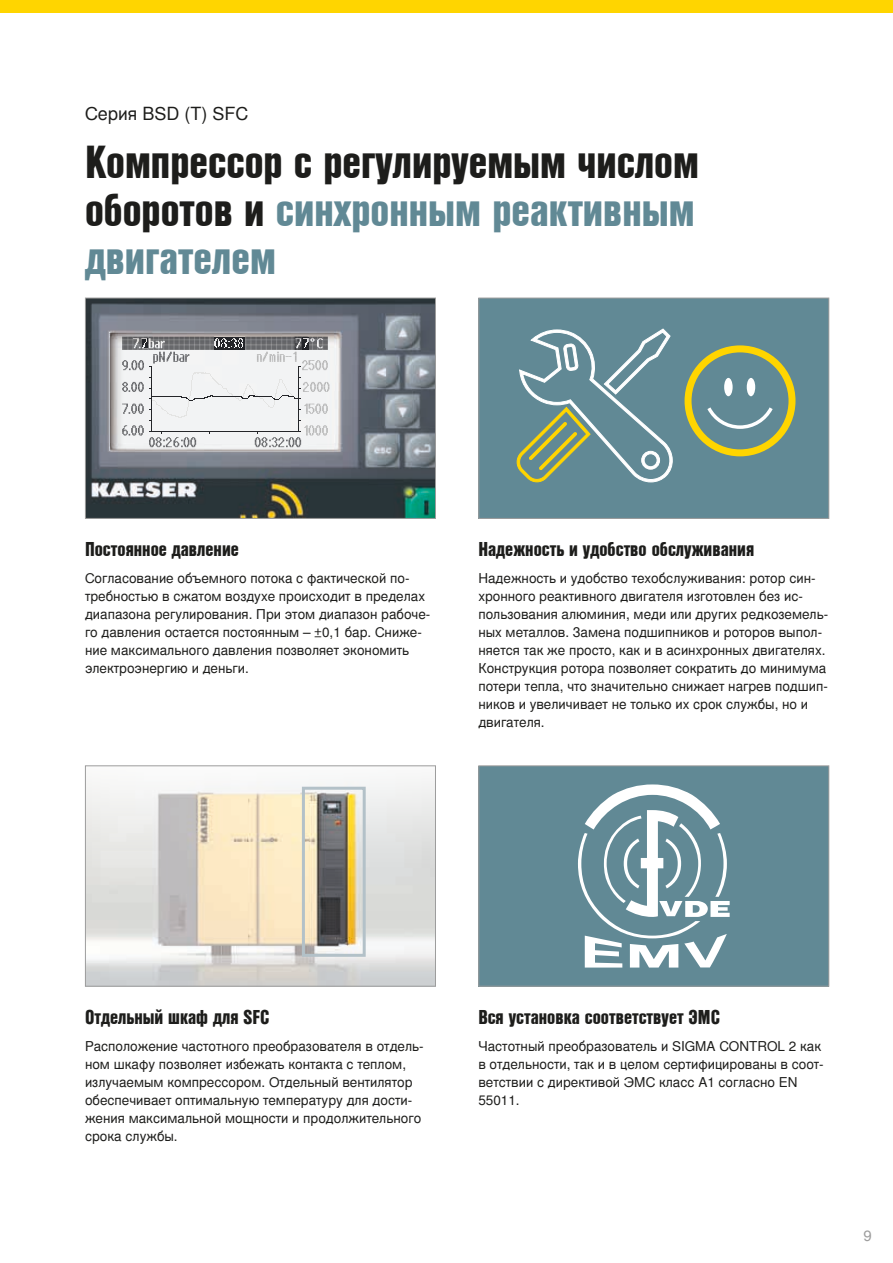
<style>
.page{position:relative;width:893px;height:1263px;background:#fff}
.page>*{position:absolute;margin:0;border:0;box-sizing:border-box;transform-origin:0 0}
.t1{font:45px/48px "Nimbus San L Bla Con";color:#1d1d1b;text-align:justify}
.t2{font:19.5px "Nimbus San L Bla Con";color:#1d1d1b}
.t3{font:18px "Nimbus San L";color:#1d1d1b}
.t4{font:15px "Nimbus San L";color:#9d9d9d}
.t5{font:13.5px/18px "Nimbus San L";color:#1d1d1b}
.s1{color:#618995}
</style>
<div class="page">
<div style="left:0;top:0;width:893px;height:13px;background:#ffd500"></div>
<div style="left:479px;top:766px;width:350px;height:220px;background:#618995"></div>
<svg style="left:578px;top:784px;width:152px;height:183px"></svg>
<div style="left:478px;top:765px;width:351px;height:221px;border:1px solid #9d9d9d"></div>
<div style="left:479px;top:298px;width:350px;height:220px;background:#618995"></div>
<svg style="left:516px;top:328px;width:157px;height:155px"></svg>
<div style="left:724px;top:378px;width:9px;height:18px;background:#fff;border-radius:50%"></div>
<div style="left:747px;top:378px;width:8px;height:18px;background:#fff;border-radius:50%"></div>
<svg style="left:707px;top:407px;width:66px;height:22px"></svg>
<div style="left:685px;top:345px;width:110px;height:111px;border:7px solid #ffd500;border-radius:50%"></div>
<div style="left:478px;top:298px;width:351px;height:221px;border:1px solid #9d9d9d"></div>
<img style="left:87px;top:781px;width:347px;height:203px">
<div style="left:85px;top:765px;width:351px;height:221px;border:1px solid #9d9d9d"></div>
<img style="left:87px;top:300px;width:347px;height:217px">
<div style="left:85px;top:298px;width:351px;height:221px;border:1px solid #9d9d9d"></div>
<svg style="left:122px;top:337px;width:208px;height:110px"></svg>
<div style="left:302px;top:787px;width:64px;height:170px;border:3px solid #b3c1c8"></div>
<h3 class="t3" style="left:85px;top:103px;width:165px">Серия BSD (T) SFC</h3>
<h1 class="t1" style="left:85px;top:136px;width:615px">Компрессор с регулируемым числом оборотов и <span class="s1">синхронным реактивным двигателем</span></h1>
<h2 class="t2" style="left:85px;top:535px;width:155px">Постоянное давление</h2>
<p class="t5" style="left:85px;top:570px;width:347px">Согласование объемного потока с фактической по&shy;требностью в сжатом воздухе происходит в пределах диапазона регулирования. При этом диапазон рабоче&shy;го давления остается постоянным – ±0,1 бар. Сниже&shy;ние максимального давления позволяет экономить электроэнергию и деньги.</p>
<h2 class="t2" style="left:478px;top:535px;width:277px">Надежность и удобство обслуживания</h2>
<p class="t5" style="left:478px;top:570px;width:351px">Надежность и удобство техобслуживания: ротор син&shy;хронного реактивного двигателя изготовлен без ис&shy;пользования алюминия, меди или других редкоземель&shy;ных металлов. Замена подшипников и роторов выпол&shy;няется так же просто, как и в асинхронных двигателях.<br>Конструкция ротора позволяет сократить до минимума потери тепла, что значительно снижает нагрев подшип&shy;ников и увеличивает не только их срок службы, но и двигателя.</p>
<h2 class="t2" style="left:85px;top:1003px;width:186px">Отдельный шкаф для SFC</h2>
<p class="t5" style="left:85px;top:1038px;width:340px">Расположение частотного преобразователя в отдель&shy;ном шкафу позволяет избежать контакта с теплом, излучаемым компрессором. Отдельный вентилятор обеспечивает оптимальную температуру для дости&shy;жения максимальной мощности и продолжительного срока службы.</p>
<h2 class="t2" style="left:478px;top:1003px;width:243px">Вся установка соответствует ЭМС</h2>
<p class="t5" style="left:478px;top:1038px;width:347px">Частотный преобразователь и SIGMA CONTROL 2 как в отдельности, так и в целом сертифицированы в соот&shy;ветствии с директивой ЭМС класс A1 согласно EN 55011.</p>
<p class="t4" style="left:863px;top:1226px;width:10px">9</p>
</div>
